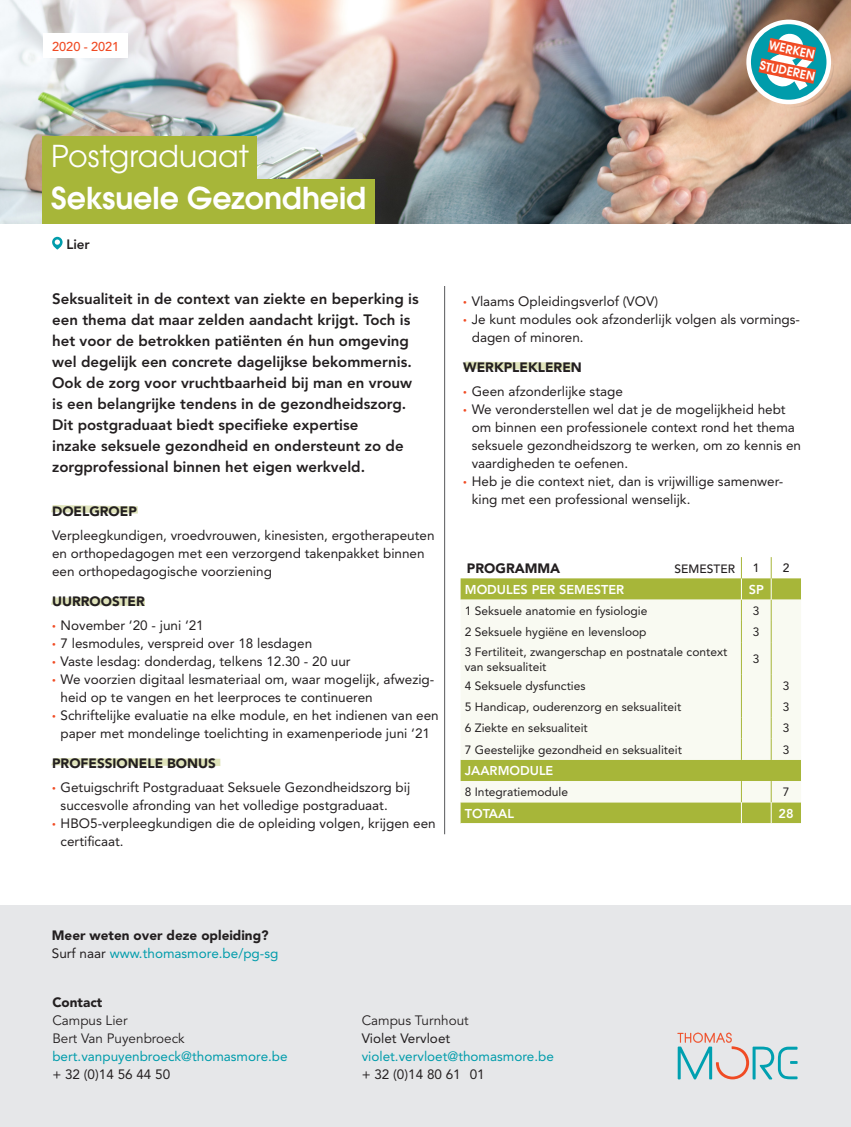
<style>
.page{position:relative;width:851px;height:1127px;background:#fff}
.page>*{position:absolute;margin:0;border:0;box-sizing:border-box;transform-origin:0 0}
.t1{font:600 30px "ITC Avant Garde Std";letter-spacing:-.005em;color:#fff}
.t2{font:30px "ITC Avant Garde Std";letter-spacing:.005em;color:#fff}
.SP_inleiding{font:800 15px/21px "Avenir LT Std";color:#231f20}
.SP_Broodtekst{font:13.5px/18px "Avenir LT Std";color:#231f20}
.SP_Broodtekst-2{font:900 13.5px/18px "Avenir LT Std";color:#231f20}
.SP_Broodtekst-3{font:13.5px "Avenir LT Std";color:#009cab}
.SP_tussentitel{font:900 13.5px "Avenir LT Std";color:#231f20}
.SP_Broodtekst-4{font:13.5px "Avenir LT Std";color:#231f20}
.SP_tabel_brood{font:800 13.5px "Avenir LT Std";color:#231f20}
.SP_tabel_titel_wit{font:800 12.75px "Avenir LT Std";color:#fff}
.t3{font:500 12.75px "Avenir LT Std";color:#f04b24}
.SP_tabel_brood-2{font:12px/15px "Avenir LT Std";color:#231f20}
.SP_tabel_wit_sp{font:500 12px "Avenir LT Std";color:#231f20}
.SP-INTERESSE_titel{font:600 11.85px/21.8px "ITC Avant Garde Std";color:#fff;text-align:center}
.s1{font-size:7.5px;color:#f04b24}
.s2{font-weight:400}
.s3{font-weight:400;color:#009cab}
</style>
<div class="page">
<img style="left:0;top:0;width:850px;height:223px">
<div style="left:0;top:906px;width:850px;height:221px;background:#e6e7e9"></div>
<svg style="left:677px;top:1032px;width:120px;height:47px"></svg>
<div style="left:43px;top:179px;width:331px;height:44px;background:#a7b639"></div>
<div style="left:43px;top:137px;width:214px;height:43px;background:#a7b639"></div>
<svg style="left:51px;top:758px;width:169px;height:8px"></svg>
<svg style="left:51px;top:597px;width:94px;height:9px"></svg>
<svg style="left:51px;top:505px;width:87px;height:8px"></svg>
<svg style="left:52px;top:237px;width:11px;height:13px"></svg>
<svg style="left:460px;top:578px;width:340px;height:245px;background:#aab840"></svg>
<svg style="left:460px;top:600px;width:340px;height:202px;fill:#f9faf2"></svg>
<hr style="left:741px;top:642px;width:1px;height:33px;background:#a7b639">
<hr style="left:770px;top:642px;width:1px;height:33px;background:#a7b639">
<svg style="left:741px;top:675px;width:1px;height:148px"></svg>
<svg style="left:770px;top:675px;width:30px;height:149px"></svg>
<svg style="left:741px;top:557px;width:1px;height:85px"></svg>
<svg style="left:770px;top:557px;width:1px;height:85px"></svg>
<svg style="left:746px;top:20px;width:84px;height:84px"></svg>
<svg style="left:742px;top:28px;width:92px;height:79px"></svg>
<hr style="left:444px;top:286px;width:1px;height:548px;background:#57585a">
<div style="left:44px;top:33px;width:84px;height:25px;background:#fff"></div>
<svg style="left:463px;top:362px;width:110px;height:8px"></svg>
<p class="t3" style="left:52px;top:39px;width:69px">2020 - 2021</p>
<p class="SP-INTERESSE_titel" style="left:766px;top:33px;width:58px;rotate:12deg">WERKEN<br>STUDEREN</p>
<p class="t2" style="left:51px;top:138px;width:199px">Postgraduaat</p>
<p class="t1" style="left:51px;top:179px;width:316px">Seksuele Gezondheid</p>
<p class="SP_tabel_brood" style="left:66px;top:236px;width:25px">Lier</p>
<p class="SP_inleiding" style="left:52px;top:288px;width:368px">Seksualiteit in de context van ziekte en beperking is een thema dat maar zelden aandacht krijgt. Toch is het voor de betrokken patiënten én hun omgeving wel degelijk een concrete dagelijkse bekommernis.<br>Ook de zorg voor vruchtbaarheid bij man en vrouw is een belangrijke tendens in de gezondheidszorg.<br>Dit postgraduaat biedt specifieke expertise<br>inzake seksuele gezondheid en ondersteunt zo de zorgprofessional binnen het eigen werkveld.</p>
<p class="SP_tussentitel" style="left:52px;top:503px;width:86px">DOELGROEP</p>
<p class="SP_Broodtekst" style="left:52px;top:526px;width:384px">Verpleegkundigen, vroedvrouwen, kinesisten, ergotherapeuten en orthopedagogen met een verzorgend takenpakket binnen een orthopedagogische voorziening</p>
<p class="SP_tussentitel" style="left:52px;top:593px;width:94px">UURROOSTER</p>
<p class="SP_Broodtekst" style="left:52px;top:616px;width:153px"><span class="s1">•</span> November ‘20 - juni ‘21</p>
<p class="SP_Broodtekst" style="left:52px;top:634px;width:261px"><span class="s1">•</span> 7 lesmodules, verspreid over 18 lesdagen</p>
<p class="SP_Broodtekst" style="left:52px;top:652px;width:300px"><span class="s1">•</span> Vaste lesdag: donderdag, telkens 12.30 - 20 uur</p>
<p class="SP_Broodtekst" style="left:61px;top:670px;width:375px;text-indent:-9px"><span class="s1">•</span> We voorzien digitaal lesmateriaal om, waar mogelijk, afwezig&shy;heid op te vangen en het leerproces te continueren</p>
<p class="SP_Broodtekst" style="left:52px;top:706px;width:388px;text-align:center"><span class="s1">•</span> Schriftelijke evaluatie na elke module, en het indienen van een paper met mondelinge toelichting in examenperiode juni ‘21</p>
<p class="SP_tussentitel" style="left:52px;top:755px;width:165px">PROFESSIONELE BONUS</p>
<p class="SP_Broodtekst" style="left:61px;top:778px;width:351px;text-indent:-9px"><span class="s1">•</span> Getuigschrift Postgraduaat Seksuele Gezondheidszorg bij succesvolle afronding van het volledige postgraduaat.</p>
<p class="SP_Broodtekst" style="left:61px;top:814px;width:376px;text-indent:-9px"><span class="s1">•</span> HBO5-verpleegkundigen die de opleiding volgen, krijgen een certificaat.</p>
<p class="SP_Broodtekst" style="left:463px;top:292px;width:196px"><span class="s1">•</span> Vlaams Opleidingsverlof (VOV)</p>
<p class="SP_Broodtekst" style="left:471px;top:310px;width:330px;text-indent:-9px"><span class="s1">•</span> Je kunt modules ook afzonderlijk volgen als vormings&shy;dagen of minoren.</p>
<p class="SP_tussentitel" style="left:463px;top:359px;width:120px">WERKPLEKLEREN</p>
<p class="SP_Broodtekst" style="left:463px;top:382px;width:161px"><span class="s1">•</span> Geen afzonderlijke stage</p>
<p class="SP_Broodtekst" style="left:471px;top:400px;width:331px;text-indent:-9px"><span class="s1">•</span> We veronderstellen wel dat je de mogelijkheid hebt om binnen een professionele context rond het thema seksuele gezondheidszorg te werken, om zo kennis en vaardigheden te oefenen.</p>
<p class="SP_Broodtekst" style="left:471px;top:472px;width:313px;text-indent:-9px"><span class="s1">•</span> Heb je die context niet, dan is vrijwillige samenwer&shy;king met een professional wenselijk.</p>
<p class="SP_Broodtekst-2" style="left:467px;top:559px;width:95px">PROGRAMMA</p>
<p class="SP_tabel_wit_sp" style="left:674px;top:562px;width:62px">SEMESTER</p>
<p class="SP_tabel_wit_sp" style="left:752px;top:561px;width:8px">1</p>
<p class="SP_tabel_wit_sp" style="left:782px;top:561px;width:8px">2</p>
<p class="SP_tabel_titel_wit" style="left:465px;top:582px;width:161px">MODULES PER SEMESTER</p>
<p class="SP_tabel_titel_wit" style="left:748px;top:582px;width:17px">SP</p>
<p class="SP_tabel_brood-2" style="left:465px;top:603px;width:184px">1 Seksuele anatomie en fysiologie</p>
<p class="SP_tabel_brood-2" style="left:752px;top:603px;width:8px">3</p>
<p class="SP_tabel_brood-2" style="left:465px;top:624px;width:183px">2 Seksuele hygiëne en levensloop</p>
<p class="SP_tabel_brood-2" style="left:752px;top:624px;width:8px">3</p>
<p class="SP_tabel_brood-2" style="left:465px;top:644px;width:264px">3 Fertiliteit, zwangerschap en postnatale context van seksualiteit</p>
<p class="SP_tabel_brood-2" style="left:752px;top:651px;width:8px">3</p>
<p class="SP_tabel_brood-2" style="left:465px;top:678px;width:122px">4 Seksuele dysfuncties</p>
<p class="SP_tabel_brood-2" style="left:782px;top:678px;width:8px">3</p>
<p class="SP_tabel_brood-2" style="left:465px;top:699px;width:218px">5 Handicap, ouderenzorg en seksualiteit</p>
<p class="SP_tabel_brood-2" style="left:782px;top:699px;width:8px">3</p>
<p class="SP_tabel_brood-2" style="left:465px;top:721px;width:124px">6 Ziekte en seksualiteit</p>
<p class="SP_tabel_brood-2" style="left:782px;top:721px;width:8px">3</p>
<p class="SP_tabel_brood-2" style="left:465px;top:742px;width:218px">7 Geestelijke gezondheid en seksualiteit</p>
<p class="SP_tabel_brood-2" style="left:782px;top:742px;width:8px">3</p>
<p class="SP_tabel_titel_wit" style="left:465px;top:763px;width:90px">JAARMODULE</p>
<p class="SP_tabel_brood-2" style="left:465px;top:785px;width:105px">8 Integratiemodule</p>
<p class="SP_tabel_brood-2" style="left:782px;top:785px;width:8px">7</p>
<p class="SP_tabel_titel_wit" style="left:465px;top:806px;width:51px">TOTAAL</p>
<p class="SP_tabel_titel_wit" style="left:778px;top:806px;width:17px">28</p>
<p class="SP_Broodtekst-2" style="left:52px;top:926px;width:228px">Meer weten over deze opleiding?<br><span class="s2">Surf naar</span> <span class="s3">www.thomasmore.be/pg-sg</span></p>
<p class="SP_Broodtekst-2" style="left:52px;top:993px;width:51px">Contact</p>
<p class="SP_Broodtekst-4" style="left:52px;top:1013px;width:77px">Campus Lier</p>
<p class="SP_Broodtekst-4" style="left:52px;top:1031px;width:134px">Bert Van Puyenbroeck</p>
<p class="SP_Broodtekst-3" style="left:52px;top:1049px;width:237px">bert.vanpuyenbroeck@thomasmore.be</p>
<p class="SP_Broodtekst" style="left:52px;top:1065px;width:119px">+ 32 (0)14 56 44 50</p>
<p class="SP_Broodtekst-4" style="left:361px;top:1012px;width:109px">Campus Turnhout</p>
<p class="SP_Broodtekst" style="left:361px;top:1029px;width:90px">Violet Vervloet</p>
<p class="SP_Broodtekst-3" style="left:361px;top:1048px;width:194px">violet.vervloet@thomasmore.be</p>
<p class="SP_Broodtekst" style="left:361px;top:1065px;width:125px">+ 32 (0)14 80 61 01</p>
</div>
